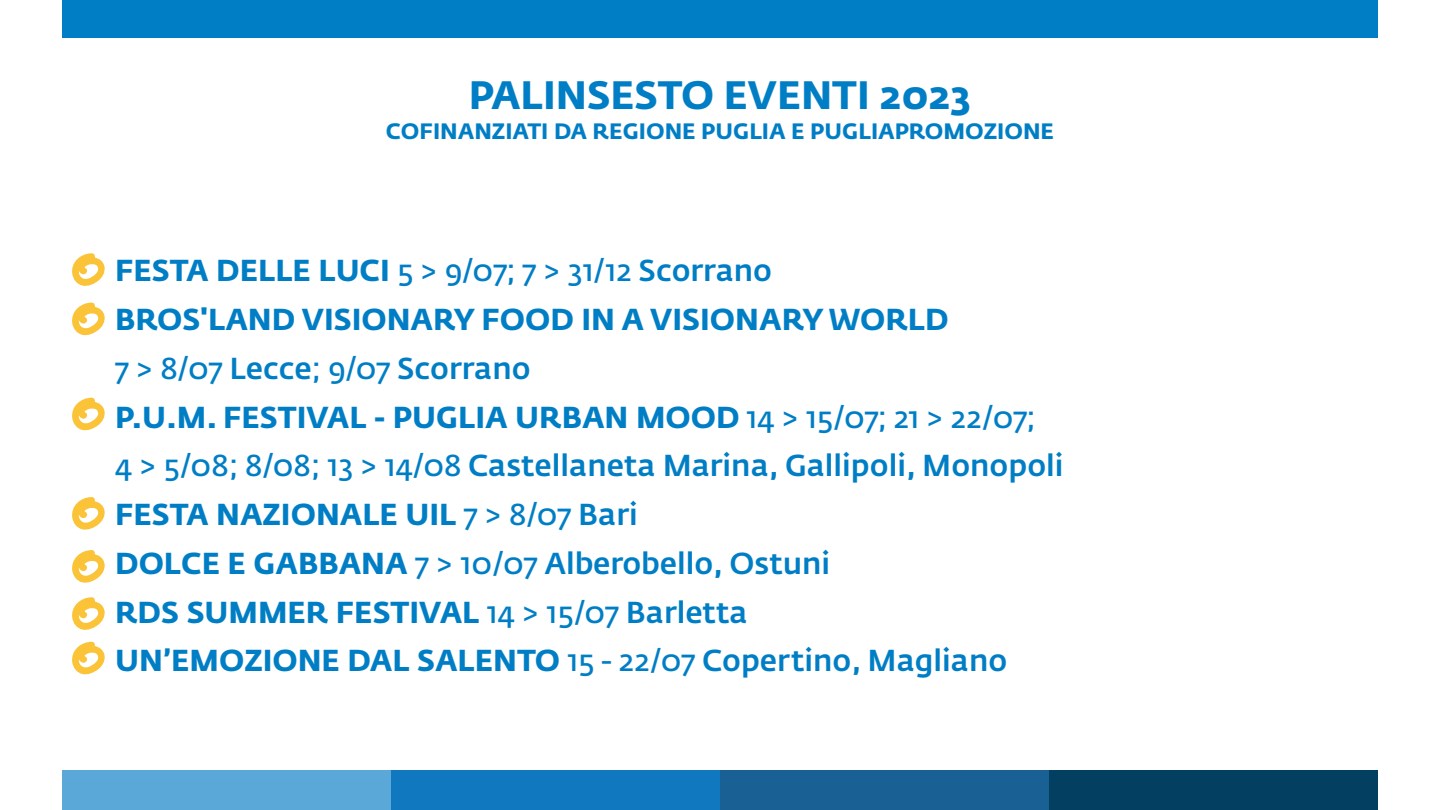
<style>
.page{position:relative;width:1440px;height:810px;background:#fff}
.page>*{position:absolute;margin:0;border:0;box-sizing:border-box;transform-origin:0 0}
.t1{font:700 39.22px "Fedra Sans Std";color:#007ec5}
.t2{font:700 30px/48.8px "Fedra Sans Std";color:#007ec5}
.t3{font:700 22.05px "Fedra Sans Std";color:#007ec5}
.s1{font-weight:400}
.s2{font-weight:500}
</style>
<div class="page">
<div style="left:62px;top:0;width:1316px;height:38px;background:#007ec5"></div>
<div style="left:1049px;top:771px;width:329px;height:39px;background:#033f61"></div>
<div style="left:720px;top:771px;width:329px;height:39px;background:#196194"></div>
<div style="left:391px;top:771px;width:329px;height:39px;background:#1078bf"></div>
<div style="left:62px;top:771px;width:329px;height:39px;background:#5aa8d7"></div>
<svg style="left:72px;top:253px;width:33px;height:33px"></svg>
<svg style="left:72px;top:303px;width:33px;height:33px"></svg>
<svg style="left:72px;top:398px;width:33px;height:33px"></svg>
<svg style="left:72px;top:497px;width:33px;height:33px"></svg>
<svg style="left:72px;top:550px;width:33px;height:33px"></svg>
<svg style="left:72px;top:597px;width:33px;height:33px"></svg>
<svg style="left:72px;top:642px;width:33px;height:33px"></svg>
<h1 class="t1" style="left:469px;top:70px;width:504px">PALINSESTO EVENTI 2023</h1>
<p class="t3" style="left:386px;top:117px;width:670px">COFINANZIATI DA REGIONE PUGLIA E PUGLIAPROMOZIONE</p>
<p class="t2" style="left:115px;top:246px;width:950px">FESTA DELLE LUCI <span class="s1">5 &gt; 9/07; 7 &gt; 31/12</span> <span class="s2">Scorrano<br></span>BROS'LAND VISIONARY FOOD IN A VISIONARY WORLD<br><span class="s1">7 &gt; 8/07</span> <span class="s2">Lecce</span><span class="s1">; 9/07</span> <span class="s2">Scorrano<br></span>P.U.M. FESTIVAL - PUGLIA URBAN MOOD <span class="s1">14 &gt; 15/07; 21 &gt; 22/07;<br>4 &gt; 5/08; 8/08; 13 &gt; 14/08</span> <span class="s2">Castellaneta Marina, Gallipoli, Monopoli </span>FESTA NAZIONALE UIL <span class="s1">7 &gt; 8/07</span> <span class="s2">Bari<br></span>DOLCE E GABBANA <span class="s1">7 &gt; 10/07</span> <span class="s2">Alberobello, Ostuni<br></span>RDS SUMMER FESTIVAL <span class="s1">14 &gt; 15/07</span> <span class="s2">Barletta<br></span>UN’EMOZIONE DAL SALENTO <span class="s1">15 - 22/07</span> <span class="s2">Copertino, Magliano</span></p>
</div>
